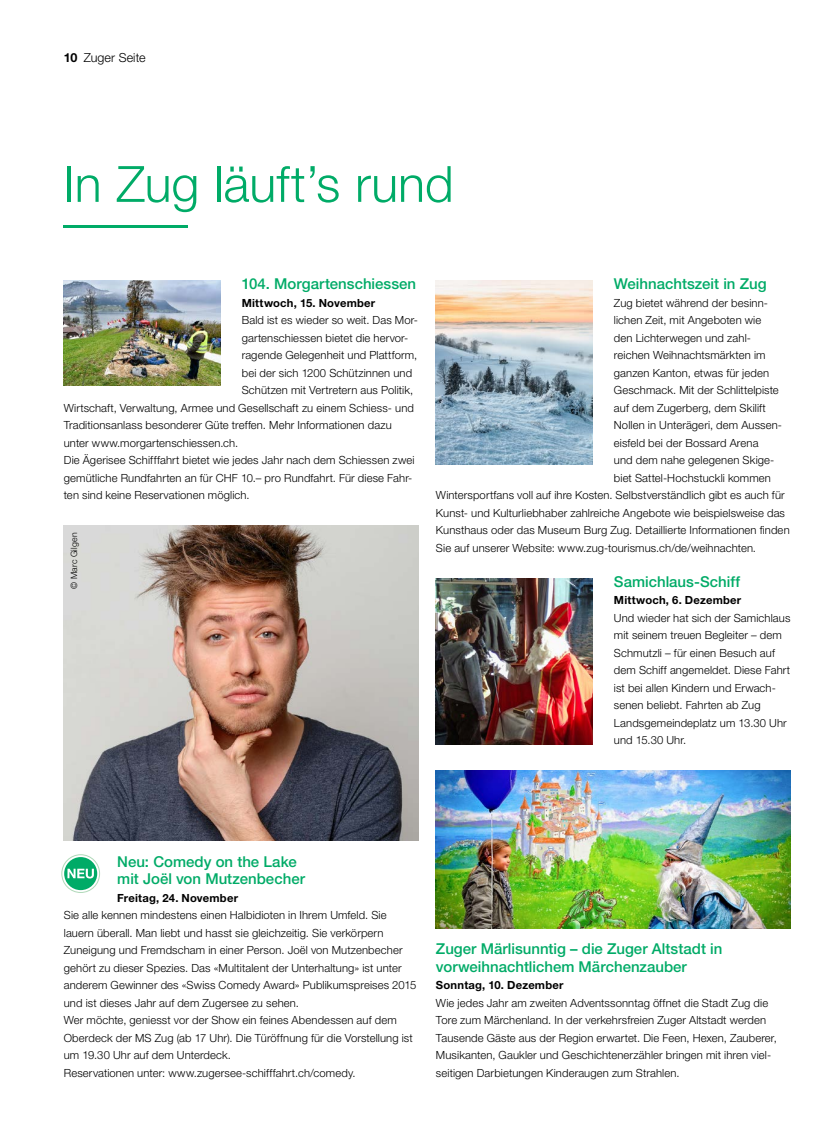
<style>
.page{position:relative;width:833px;height:1134px;background:#fff}
.page>*{position:absolute;margin:0;border:0;box-sizing:border-box;transform-origin:0 0}
.Artikeltitel_gross{font:300 50px "Helvetica Neue LT Std";color:#00ab67}
.Zwischentitel_gross{font:500 15px/17.5px "Helvetica Neue LT Std";color:#00ab67}
.Grundtext{font:300 12.5px "Helvetica Neue LT Std";letter-spacing:.005em;color:#000}
.Grundtext-2{font:300 11.25px/17.5px "Helvetica Neue LT Std";letter-spacing:.01em;color:#000}
.Zwischentitel_klein{font:700 11.25px "Helvetica Neue LT Std";letter-spacing:.015em;color:#000}
.Bildlegende{font:300 8.75px "Helvetica Neue LT Std";letter-spacing:.02em;color:#000}
.s1{font-weight:700}
</style>
<div class="page">
<hr style="left:64px;top:226px;width:124px;height:2px;background:#00ab67">
<img style="left:436px;top:281px;width:156px;height:183px">
<img style="left:436px;top:578px;width:156px;height:166px">
<img style="left:436px;top:771px;width:354px;height:157px">
<img style="left:64px;top:281px;width:156px;height:105px">
<img style="left:64px;top:526px;width:354px;height:315px">
<div style="left:61px;top:854px;width:39px;height:39px;border:1px solid #b0d9b9;border-radius:50%"></div>
<div style="left:64px;top:857px;width:33px;height:33px;background:#00ab67;border-radius:50%"></div>
<svg style="left:67px;top:869px;width:27px;height:9px"></svg>
<p class="Grundtext" style="left:64px;top:50px;width:83px"><span class="s1">10</span> Zuger Seite</p>
<p class="Artikeltitel_gross" style="left:64px;top:153px;width:391px">In Zug läuft’s rund</p>
<p class="Zwischentitel_gross" style="left:242px;top:275px;width:176px">104. Morgartenschiessen</p>
<p class="Zwischentitel_klein" style="left:242px;top:296px;width:135px">Mittwoch, 15. November</p>
<p class="Grundtext-2" style="left:242px;top:311px;width:178px">Bald ist es wieder so weit. Das Mor-</p>
<p class="Grundtext-2" style="left:242px;top:329px;width:168px">gartenschiessen bietet die hervor-</p>
<p class="Grundtext-2" style="left:242px;top:346px;width:177px">ragende Gelegenheit und Plattform,</p>
<p class="Grundtext-2" style="left:242px;top:364px;width:172px">bei der sich 1200 Schützinnen und</p>
<p class="Grundtext-2" style="left:242px;top:381px;width:173px">Schützen mit Vertretern aus Politik,</p>
<p class="Grundtext-2" style="left:64px;top:399px;width:352px">Wirtschaft, Verwaltung, Armee und Gesellschaft zu einem Schiess- und</p>
<p class="Grundtext-2" style="left:64px;top:416px;width:329px">Traditionsanlass besonderer Güte treffen. Mehr Informationen dazu</p>
<p class="Grundtext-2" style="left:64px;top:434px;width:176px">unter www.morgartenschiessen.ch.</p>
<p class="Grundtext-2" style="left:64px;top:451px;width:352px">Die Ägerisee Schifffahrt bietet wie jedes Jahr nach dem Schiessen zwei gemütliche Rundfahrten an für CHF 10.– pro Rundfahrt. Für diese Fahr&shy;ten sind keine Reservationen möglich.</p>
<p class="Bildlegende" style="left:69px;top:589px;width:58px;rotate:-90deg">© Marc Gilgen</p>
<p class="Zwischentitel_gross" style="left:614px;top:275px;width:154px">Weihnachtszeit in Zug</p>
<p class="Grundtext-2" style="left:614px;top:294px;width:155px">Zug bietet während der besinn-</p>
<p class="Grundtext-2" style="left:614px;top:311px;width:149px">lichen Zeit, mit Angeboten wie</p>
<p class="Grundtext-2" style="left:614px;top:329px;width:137px">den Lichterwegen und zahl-</p>
<p class="Grundtext-2" style="left:614px;top:346px;width:153px">reichen Weihnachtsmärkten im</p>
<p class="Grundtext-2" style="left:614px;top:364px;width:157px">ganzen Kanton, etwas für jeden</p>
<p class="Grundtext-2" style="left:614px;top:381px;width:166px">Geschmack. Mit der Schlittelpiste</p>
<p class="Grundtext-2" style="left:614px;top:399px;width:153px">auf dem Zugerberg, dem Skilift</p>
<p class="Grundtext-2" style="left:614px;top:416px;width:168px">Nollen in Unterägeri, dem Aussen-</p>
<p class="Grundtext-2" style="left:614px;top:434px;width:146px">eisfeld bei der Bossard Arena</p>
<p class="Grundtext-2" style="left:614px;top:451px;width:162px">und dem nahe gelegenen Skige-</p>
<p class="Grundtext-2" style="left:614px;top:469px;width:158px">biet Sattel-Hochstuckli kommen</p>
<p class="Grundtext-2" style="left:436px;top:486px;width:350px">Wintersportfans voll auf ihre Kosten. Selbstverständlich gibt es auch für</p>
<p class="Grundtext-2" style="left:436px;top:504px;width:350px">Kunst- und Kulturliebhaber zahlreiche Angebote wie beispielsweise das</p>
<p class="Grundtext-2" style="left:436px;top:521px;width:355px">Kunsthaus oder das Museum Burg Zug. Detaillierte Informationen finden</p>
<p class="Grundtext-2" style="left:436px;top:539px;width:322px">Sie auf unserer Website: www.zug-tourismus.ch/de/weihnachten.</p>
<p class="Zwischentitel_gross" style="left:614px;top:573px;width:128px">Samichlaus-Schiff</p>
<p class="Zwischentitel_klein" style="left:614px;top:593px;width:129px">Mittwoch, 6. Dezember</p>
<p class="Grundtext-2" style="left:614px;top:609px;width:178px">Und wieder hat sich der Samichlaus mit seinem treuen Begleiter – dem<br>Schmutzli – für einen Besuch auf dem Schiff angemeldet. Diese Fahrt ist bei allen Kindern und Erwach&shy;senen beliebt. Fahrten ab Zug<br>Landsgemeindeplatz um 13.30 Uhr und 15.30 Uhr.</p>
<p class="Zwischentitel_gross" style="left:117px;top:853px;width:189px">Neu: Comedy on the Lake mit Joël von Mutzenbecher</p>
<p class="Zwischentitel_klein" style="left:117px;top:891px;width:122px">Freitag, 24. November</p>
<p class="Grundtext-2" style="left:64px;top:906px;width:354px">Sie alle kennen mindestens einen Halbidioten in Ihrem Umfeld. Sie lauern überall. Man liebt und hasst sie gleichzeitig. Sie verkörpern Zuneigung und Fremdscham in einer Person. Joël von Mutzenbecher gehört zu dieser Spezies. Das «Multitalent der Unterhaltung» ist unter anderem Gewinner des «Swiss Comedy Award» Publikumspreises 2015 und ist dieses Jahr auf dem Zugersee zu sehen.</p>
<p class="Grundtext-2" style="left:64px;top:1011px;width:350px">Wer möchte, geniesst vor der Show ein feines Abendessen auf dem<br>Oberdeck der MS Zug (ab 17 Uhr). Die Türöffnung für die Vorstellung ist um 19.30 Uhr auf dem Unterdeck.</p>
<p class="Grundtext-2" style="left:64px;top:1064px;width:293px">Reservationen unter: www.zugersee-schifffahrt.ch/comedy.</p>
<p class="Zwischentitel_gross" style="left:436px;top:940px;width:288px">Zuger Märlisunntig – die Zuger Altstadt in vorweihnachtlichem Märchenzauber</p>
<p class="Zwischentitel_klein" style="left:436px;top:978px;width:129px">Sonntag, 10. Dezember</p>
<p class="Grundtext-2" style="left:436px;top:994px;width:342px">Wie jedes Jahr am zweiten Adventssonntag öffnet die Stadt Zug die Tore zum Märchenland. In der verkehrsfreien Zuger Altstadt werden Tausende Gäste aus der Region erwartet. Die Feen, Hexen, Zauberer, Musikanten, Gaukler und Geschichtenerzähler bringen mit ihren viel&shy;seitigen Darbietungen Kinderaugen zum Strahlen.</p>
</div>
